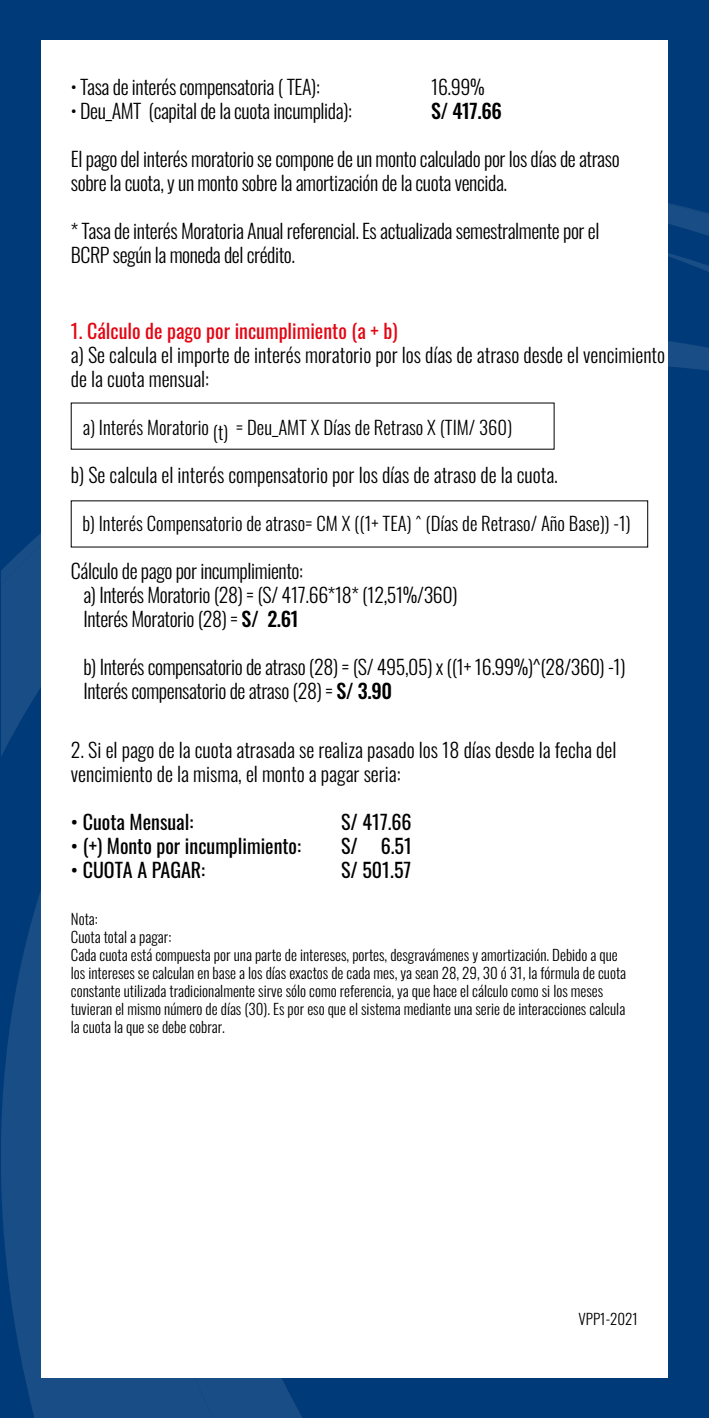
<style>
.page{position:relative;width:709px;height:1418px;background:#fff}
.page>*{position:absolute;margin:0;border:0;box-sizing:border-box;transform-origin:0 0}
.t1{font:300 20px/24px "Oswald";letter-spacing:-.02em;color:#000}
.t2{font:300 20px/24px "Oswald";color:#000}
.t3{font:20px "Oswald";color:#000}
.t4{font:20px "Oswald";color:#e30613}
.t5{font:500 20px "Oswald";color:#000}
.t6{font:300 18.75px "Oswald";color:#000}
.t7{font:300 15px/18px "Oswald";color:#000}
.s1{font-weight:500}
</style>
<div class="page">
<div style="left:0;top:0;width:709px;height:1417px;background:#003a78"></div>
<svg style="left:1px;top:891px;width:547px;height:526px;fill:#194d85"></svg>
<svg style="left:1px;top:585px;width:40px;height:171px;fill:#194d85"></svg>
<svg style="left:1px;top:341px;width:708px;height:244px"></svg>
<svg style="left:668px;top:253px;width:41px;height:19px"></svg>
<svg style="left:668px;top:203px;width:41px;height:12px"></svg>
<div style="left:41px;top:40px;width:627px;height:1337px;background:#fff"></div>
<p class="t1" style="left:71px;top:72px;width:250px">• Tasa de interés compensatoria ( TEA):</p>
<p class="t1" style="left:431px;top:72px;width:55px">16.99%</p>
<p class="t1" style="left:71px;top:96px;width:282px">• Deu_AMT (capital de la cuota incumplida):</p>
<p class="t5" style="left:431px;top:100px;width:72px">S/ 417.66</p>
<p class="t1" style="left:71px;top:144px;width:550px">El pago del interés moratorio se compone de un monto calculado por los días de atraso sobre la cuota, y un monto sobre la amortización de la cuota vencida.</p>
<p class="t1" style="left:71px;top:216px;width:530px">* Tasa de interés Moratoria Anual referencial. Es actualizada semestralmente por el<br>BCRP según la moneda del crédito.</p>
<p class="t4" style="left:71px;top:313px;width:328px">1. Cálculo de pago por incumplimiento (a + b)</p>
<p class="t2" style="left:71px;top:340px;width:596px">a) Se calcula el importe de interés moratorio por los días de atraso desde el vencimiento de la cuota mensual:</p>
<p class="t6" style="left:83px;top:410px;width:431px">a) Interés Moratorio (t) = Deu_AMT X Días de Retraso X (TIM/ 360)</p>
<p class="t2" style="left:71px;top:460px;width:488px">b) Se calcula el interés compensatorio por los días de atraso de la cuota.</p>
<p class="t6" style="left:82px;top:506px;width:550px">b) Interés Compensatorio de atraso= CM X ((1+ TEA) ˆ (Días de Retraso/ Año Base)) -1)</p>
<p class="t1" style="left:83px;top:556px;width:376px;text-indent:-12px">Cálculo de pago por incumplimiento:<br>a) Interés Moratorio (28) = (S/ 417.66*18* (12,51%/360)<br>Interés Moratorio (28) = <span class="s1">S/ 2.61</span></p>
<p class="t1" style="left:83px;top:652px;width:544px">b) Interés compensatorio de atraso (28) = (S/ 495,05) x ((1+ 16.99%)^(28/360) -1)<br>Interés compensatorio de atraso (28) = <span class="s1">S/ 3.90</span></p>
<p class="t2" style="left:71px;top:736px;width:547px">2. Si el pago de la cuota atrasada se realiza pasado los 18 días desde la fecha del vencimiento de la misma, el monto a pagar seria:</p>
<p class="t3" style="left:71px;top:804px;width:124px">• Cuota Mensual:</p>
<p class="t3" style="left:341px;top:804px;width:72px">S/ 417.66</p>
<p class="t3" style="left:71px;top:828px;width:232px">• (+) Monto por incumplimiento:</p>
<p class="t3" style="left:341px;top:828px;width:72px">S/ 6.51</p>
<p class="t3" style="left:71px;top:852px;width:136px">• CUOTA A PAGAR:</p>
<p class="t3" style="left:341px;top:852px;width:72px">S/ 501.57</p>
<p class="t7" style="left:71px;top:907px;width:557px">Nota:<br>Cuota total a pagar:<br>Cada cuota está compuesta por una parte de intereses, portes, desgravámenes y amortización. Debido a que los intereses se calculan en base a los días exactos de cada mes, ya sean 28, 29, 30 ó 31, la fórmula de cuota constante utilizada tradicionalmente sirve sólo como referencia, ya que hace el cálculo como si los meses tuvieran el mismo número de días (30). Es por eso que el sistema mediante una serie de interacciones calcula la cuota la que se debe cobrar.</p>
<p class="t7" style="left:578px;top:1307px;width:61px">VPP1-2021</p>
</div>
